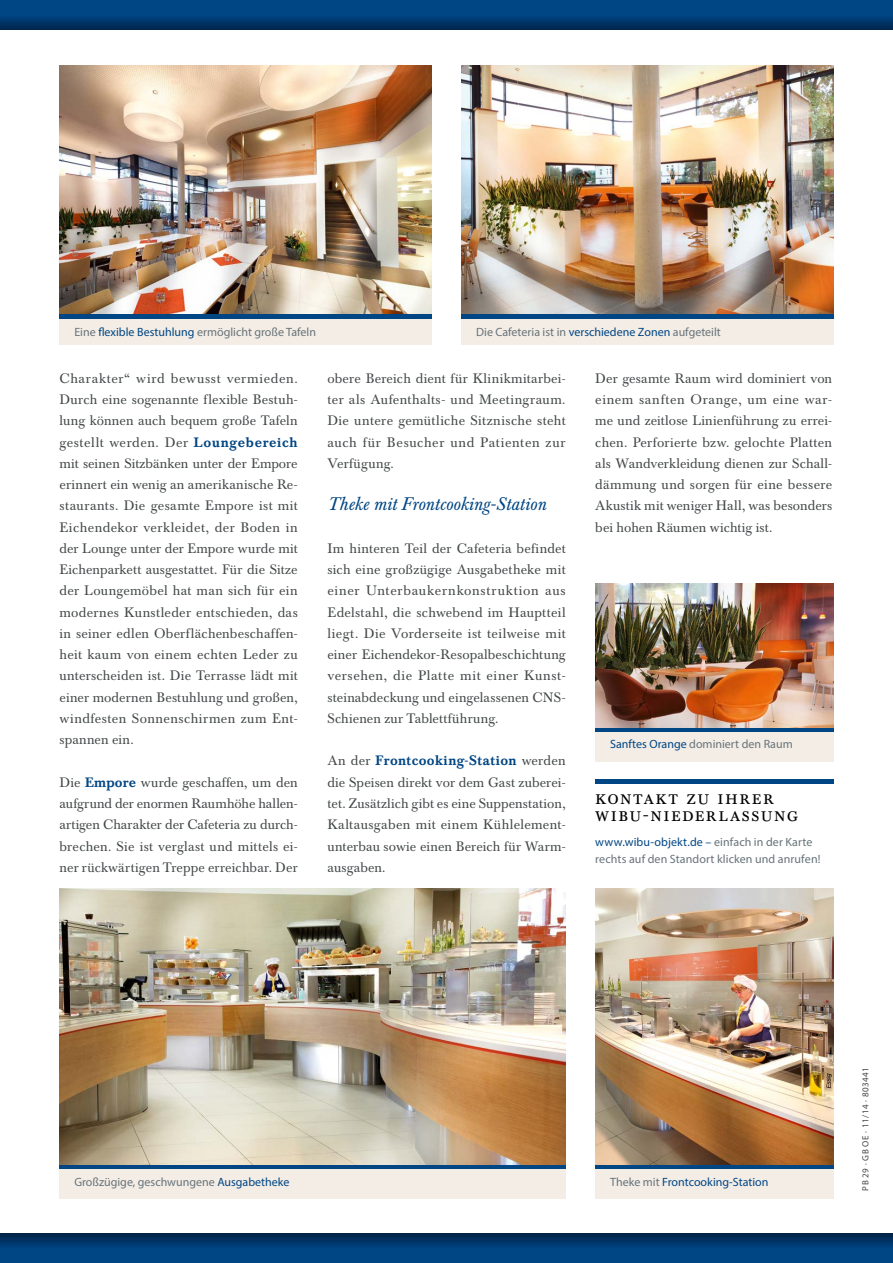
<style>
.page{position:relative;width:893px;height:1263px;background:#fff}
.page>*{position:absolute;margin:0;border:0;box-sizing:border-box;transform-origin:0 0}
.t1{font:21px/17px "BA13 Caps";letter-spacing:.08em;color:#000}
.t2{font:italic 18px "BA13";letter-spacing:.005em;color:#004684}
.t3{font:13.5px/21.3px "BA13";letter-spacing:.025em;color:#434748;text-align:justify}
.t4{font:12px/17px "Myriad Pro";color:#677379}
.t5{font:12px "Myriad Pro";color:#004684}
.t6{font:9px "Myriad Pro";letter-spacing:.05em;color:#434748}
.s1{color:#004684}
.s2{font-weight:500;color:#004684}
.s3{color:#677379}
</style>
<div class="page">
<div style="left:0;top:1233px;width:893px;height:30px;background:#004684"></div>
<div style="left:0;top:0;width:893px;height:30px;background:#004684"></div>
<svg style="left:0;top:1233px;width:893px;height:13px;background:#002f5e"></svg>
<svg style="left:0;top:18px;width:893px;height:12px;background:#003061"></svg>
<hr style="left:595px;top:779px;width:238px;height:4px;background:#004684">
<img style="left:595px;top:889px;width:238px;height:276px">
<img style="left:60px;top:889px;width:506px;height:276px">
<img style="left:461px;top:66px;width:372px;height:249px">
<img style="left:595px;top:584px;width:238px;height:144px">
<img style="left:60px;top:66px;width:372px;height:249px">
<hr style="left:60px;top:1165px;width:506px;height:4px;background:#004684">
<hr style="left:595px;top:1165px;width:238px;height:4px;background:#004684">
<hr style="left:595px;top:728px;width:238px;height:4px;background:#004684">
<div style="left:60px;top:1169px;width:506px;height:30px;background:#f4ede6"></div>
<div style="left:595px;top:1169px;width:238px;height:30px;background:#f4ede6"></div>
<div style="left:595px;top:732px;width:238px;height:30px;background:#f4ede6"></div>
<div style="left:60px;top:315px;width:372px;height:29px;background:#f4ede6"></div>
<div style="left:461px;top:315px;width:372px;height:29px;background:#f4ede6"></div>
<hr style="left:60px;top:315px;width:372px;height:4px;background:#004684">
<hr style="left:461px;top:315px;width:372px;height:4px;background:#004684">
<p class="t4" style="left:74px;top:323px;width:243px">Eine <span class="s1">flexible Bestuhlung</span> ermöglicht große Tafeln</p>
<p class="t4" style="left:476px;top:323px;width:246px">Die Cafeteria ist in <span class="s1">verschiedene Zonen</span> aufgeteilt</p>
<p class="t3" style="left:60px;top:368px;width:240px">Charakter“ wird bewusst vermieden.<br>Durch eine sogenannte flexible Bestuh&shy;lung können auch bequem große Tafeln gestellt werden. Der <span class="s2">Loungebereich </span>mit seinen Sitzbänken unter der Empore erinnert ein wenig an amerikanische Re&shy;staurants. Die gesamte Empore ist mit Eichendekor verkleidet, der Boden in der Lounge unter der Empore wurde mit Eichenparkett ausgestattet. Für die Sitze der Loungemöbel hat man sich für ein modernes Kunstleder entschieden, das in seiner edlen Oberflächenbeschaffen&shy;heit kaum von einem echten Leder zu unterscheiden ist. Die Terrasse lädt mit einer modernen Bestuhlung und großen, windfesten Sonnenschirmen zum Ent&shy;spannen ein.</p>
<p class="t3" style="left:60px;top:772px;width:240px">Die <span class="s2">Empore</span> wurde geschaffen, um den aufgrund der enormen Raumhöhe hallen&shy;artigen Charakter der Cafeteria zu durch&shy;brechen. Sie ist verglast und mittels ei&shy;ner rückwärtigen Treppe erreichbar. Der</p>
<p class="t3" style="left:327px;top:368px;width:240px">obere Bereich dient für Klinikmitarbei&shy;ter als Aufenthalts- und Meetingraum.<br>Die untere gemütliche Sitznische steht auch für Besucher und Patienten zur Verfügung.</p>
<h2 class="t2" style="left:327px;top:494px;width:220px">Theke mit Frontcooking-Station</h2>
<p class="t3" style="left:327px;top:538px;width:240px">Im hinteren Teil der Cafeteria befindet sich eine großzügige Ausgabetheke mit einer Unterbaukernkonstruktion aus Edelstahl, die schwebend im Hauptteil liegt. Die Vorderseite ist teilweise mit einer Eichendekor-Resopalbeschichtung versehen, die Platte mit einer Kunst&shy;steinabdeckung und eingelassenen CNS-Schienen zur Tablettführung.</p>
<p class="t3" style="left:327px;top:750px;width:240px">An der <span class="s2">Frontcooking-Station</span> werden die Speisen direkt vor dem Gast zuberei&shy;tet. Zusätzlich gibt es eine Suppenstation, Kaltausgaben mit einem Kühlelement&shy;unterbau sowie einen Bereich für Warm&shy;ausgaben.</p>
<p class="t3" style="left:595px;top:368px;width:238px">Der gesamte Raum wird dominiert von einem sanften Orange, um eine war&shy;me und zeitlose Linienführung zu errei&shy;chen. Perforierte bzw. gelochte Platten als Wandverkleidung dienen zur Schall&shy;dämmung und sorgen für eine bessere Akustik mit weniger Hall, was besonders bei hohen Räumen wichtig ist.</p>
<p class="t4" style="left:610px;top:736px;width:184px"><span class="s1">Sanftes Orange</span> dominiert den Raum</p>
<h1 class="t1" style="left:595px;top:789px;width:204px">kontakt zu ihrer wibu-niederlassung</h1>
<p class="t4" style="left:595px;top:833px;width:227px"><span class="s1">www.wibu-objekt.de –</span> einfach in der Karte rechts auf den Standort klicken und anrufen!</p>
<p class="t4" style="left:74px;top:1174px;width:217px">Großzügige, geschwungene <span class="s1">Ausgabetheke</span></p>
<p class="t5" style="left:610px;top:1175px;width:160px"><span class="s3">Theke mit</span> Frontcooking-Station</p>
<p class="t6" style="left:860px;top:1191px;width:125px;rotate:-90deg">PB 29 · GB OE · 11/14 · 803441</p>
</div>
